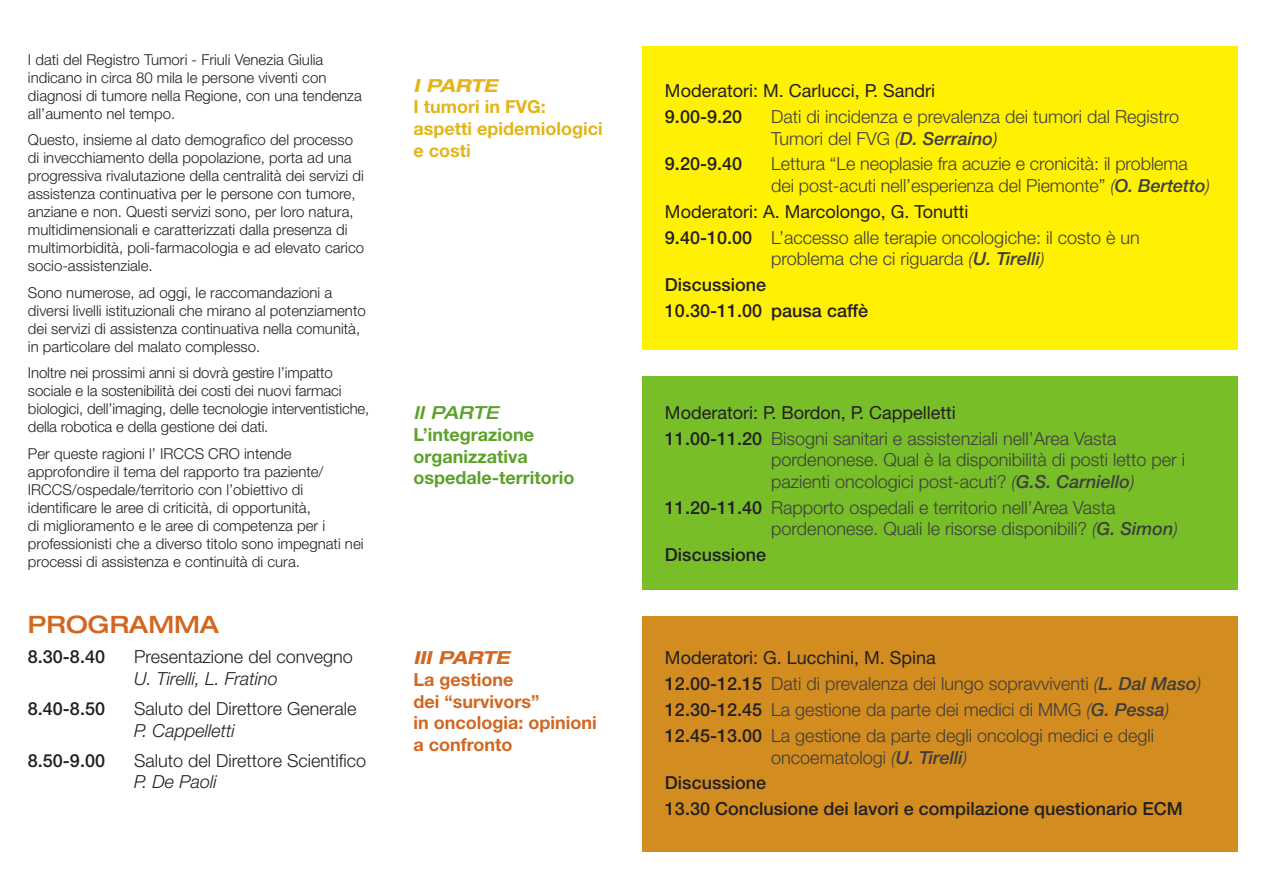
<style>
.page{position:relative;width:1263px;height:893px;background:#fff}
.page>*{position:absolute;margin:0;border:0;box-sizing:border-box;transform-origin:0 0}
.t1{font:500 expanded 24px "Helvetica Neue LT Std";color:#d26721}
.t2{font:300 18px/21.6px "Helvetica Neue LT Std";color:#3e3e3f}
.t3{font:500 18px "Helvetica Neue LT Std";color:#231f20}
.t4{font:18px "Helvetica Neue LT Std";color:#231f20}
.t5{font:300 18px "Helvetica Neue LT Std";color:#231f20}
.t6{font:700 18px/21.6px "Helvetica Neue LT Std";color:#d26721}
.t7{font:700 18px/21.6px "Helvetica Neue LT Std";color:#5ca129}
.t8{font:italic 300 18px "Helvetica Neue LT Std";color:#231f20}
.t9{font:700 18px/21.6px "Helvetica Neue LT Std";color:#e3b51a}
.t10{font:italic 700 expanded 18px "Helvetica Neue LT Std";color:#d26721}
.t11{font:italic 500 expanded 18px "Helvetica Neue LT Std";color:#5ca129}
.t12{font:italic 700 expanded 18px "Helvetica Neue LT Std";color:#e3b51a}
.testo{font:300 15px/18px "Helvetica Neue LT Std";color:#231f20}
.s1{font-style:italic}
.s2{font-weight:500;font-style:italic}
.s3{font-style:italic;color:#231f20}
.s4{font-weight:500;color:#231f20}
</style>
<div class="page">
<div style="left:642px;top:47px;width:595px;height:303px;background:#fff101"></div>
<div style="left:642px;top:616px;width:595px;height:235px;background:#d28c1f"></div>
<div style="left:642px;top:376px;width:595px;height:214px;background:#77be28"></div>
<p class="testo" style="left:28px;top:50px;width:336px">I dati del Registro Tumori - Friuli Venezia Giulia indicano in circa 80 mila le persone viventi con diagnosi di tumore nella Regione, con una tendenza all’aumento nel tempo.</p>
<p class="testo" style="left:28px;top:131px;width:338px">Questo, insieme aI dato demografico del processo di invecchiamento della popolazione, porta ad una progressiva rivalutazione della centralità dei servizi di assistenza continuativa per le persone con tumore, anziane e non. Questi servizi sono, per loro natura, multidimensionali e caratterizzati dalla presenza di multimorbidità, poli-farmacologia e ad elevato carico socio-assistenziale.</p>
<p class="testo" style="left:28px;top:283px;width:339px">Sono numerose, ad oggi, le raccomandazioni a diversi livelli istituzionali che mirano al potenziamento dei servizi di assistenza continuativa nella comunità, in particolare del malato complesso.</p>
<p class="testo" style="left:28px;top:364px;width:343px">Inoltre nei prossimi anni si dovrà gestire l’impatto sociale e la sostenibilità dei costi dei nuovi farmaci biologici, dell’imaging, delle tecnologie interventistiche, della robotica e della gestione dei dati.</p>
<p class="testo" style="left:28px;top:444px;width:337px">Per queste ragioni l’ IRCCS CRO intende approfondire il tema del rapporto tra paziente/ IRCCS/ospedale/territorio con l’obiettivo di identificare le aree di criticità, di opportunità,<br>di miglioramento e le aree di competenza per i professionisti che a diverso titolo sono impegnati nei processi di assistenza e continuità di cura.</p>
<p class="t1" style="left:28px;top:610px;width:193px">PROGRAMMA</p>
<p class="t3" style="left:28px;top:646px;width:79px">8.30-8.40</p>
<p class="t5" style="left:134px;top:646px;width:220px">Presentazione del convegno</p>
<p class="t8" style="left:134px;top:668px;width:145px">U. Tirelli, L. Fratino</p>
<p class="t3" style="left:28px;top:698px;width:79px">8.40-8.50</p>
<p class="t5" style="left:134px;top:697px;width:224px">Saluto del Direttore Generale</p>
<p class="t8" style="left:134px;top:719px;width:102px">P. Cappelletti</p>
<p class="t3" style="left:28px;top:749px;width:79px">8.50-9.00</p>
<p class="t5" style="left:134px;top:749px;width:233px">Saluto del Direttore Scientifico</p>
<p class="t8" style="left:134px;top:771px;width:84px">P. De Paoli</p>
<p class="t12" style="left:414px;top:74px;width:85px">I PARTE</p>
<p class="t9" style="left:414px;top:96px;width:191px">I tumori in FVG: aspetti epidemiologici e costi</p>
<p class="t11" style="left:414px;top:402px;width:87px">II PARTE</p>
<p class="t7" style="left:414px;top:423px;width:162px">L’integrazione organizzativa ospedale-territorio</p>
<p class="t10" style="left:414px;top:647px;width:97px">III PARTE</p>
<p class="t6" style="left:414px;top:668px;width:185px">La gestione<br>dei “survivors”<br>in oncologia: opinioni a confronto</p>
<p class="t4" style="left:665px;top:80px;width:272px">Moderatori: M. Carlucci, P. Sandri</p>
<p class="t3" style="left:665px;top:106px;width:79px">9.00-9.20</p>
<p class="t2" style="left:771px;top:105px;width:409px">Dati di incidenza e prevalenza dei tumori dal Registro<br>Tumori del FVG <span class="s1">(</span><span class="s2">D. Serraino</span><span class="s3">)</span></p>
<p class="t3" style="left:665px;top:153px;width:79px">9.20-9.40</p>
<p class="t2" style="left:771px;top:153px;width:440px">Lettura “Le neoplasie fra acuzie e cronicità: il problema dei post-acuti nell’esperienza del Piemonte” <span class="s1">(</span><span class="s2">O. Bertetto</span><span class="s1">)</span></p>
<p class="t4" style="left:665px;top:201px;width:305px">Moderatori: A. Marcolongo, G. Tonutti</p>
<p class="t2" style="left:771px;top:226px;width:370px;text-indent:-106px"><span class="s4">9.40-10.00</span> L’accesso alle terapie oncologiche: il costo è un problema che ci riguarda <span class="s1">(</span><span class="s2">U. Tirelli</span><span class="s1">)</span></p>
<p class="t3" style="left:665px;top:274px;width:103px">Discussione</p>
<p class="t3" style="left:665px;top:300px;width:205px">10.30-11.00 pausa caffè</p>
<p class="t4" style="left:665px;top:402px;width:292px">Moderatori: P. Bordon, P. Cappelletti</p>
<p class="t2" style="left:771px;top:427px;width:415px;text-indent:-106px"><span class="s4">11.00-11.20</span> Bisogni sanitari e assistenziali nell’Area Vasta pordenonese. Qual è la disponibilità di posti letto per i pazienti oncologici post-acuti? <span class="s1">(</span><span class="s2">G.S. Carniello</span><span class="s1">)</span></p>
<p class="t2" style="left:771px;top:496px;width:408px;text-indent:-106px"><span class="s4">11.20-11.40</span> Rapporto ospedali e territorio nell’Area Vasta pordenonese. Quali le risorse disponibili? <span class="s1">(</span><span class="s2">G. Simon</span><span class="s1">)</span></p>
<p class="t3" style="left:665px;top:544px;width:103px">Discussione</p>
<p class="t4" style="left:665px;top:647px;width:272px">Moderatori: G. Lucchini, M. Spina</p>
<p class="t2" style="left:665px;top:673px;width:538px"><span class="s4">12.00-12.15</span> Dati di prevalenza dei lungo sopravviventi <span class="s1">(</span><span class="s2">L. Dal Maso</span><span class="s1">)</span></p>
<p class="t2" style="left:665px;top:698px;width:506px"><span class="s4">12.30-12.45</span> La gestione da parte dei medici di MMG <span class="s1">(</span><span class="s2">G. Pessa</span><span class="s1">)</span></p>
<p class="t2" style="left:771px;top:724px;width:384px;text-indent:-106px"><span class="s4">12.45-13.00</span> La gestione da parte degli oncologi medici e degli oncoematologi <span class="s1">(</span><span class="s2">U. Tirelli</span><span class="s1">)</span></p>
<p class="t3" style="left:665px;top:772px;width:103px">Discussione</p>
<p class="t3" style="left:665px;top:798px;width:519px">13.30 Conclusione dei lavori e compilazione questionario ECM</p>
</div>
